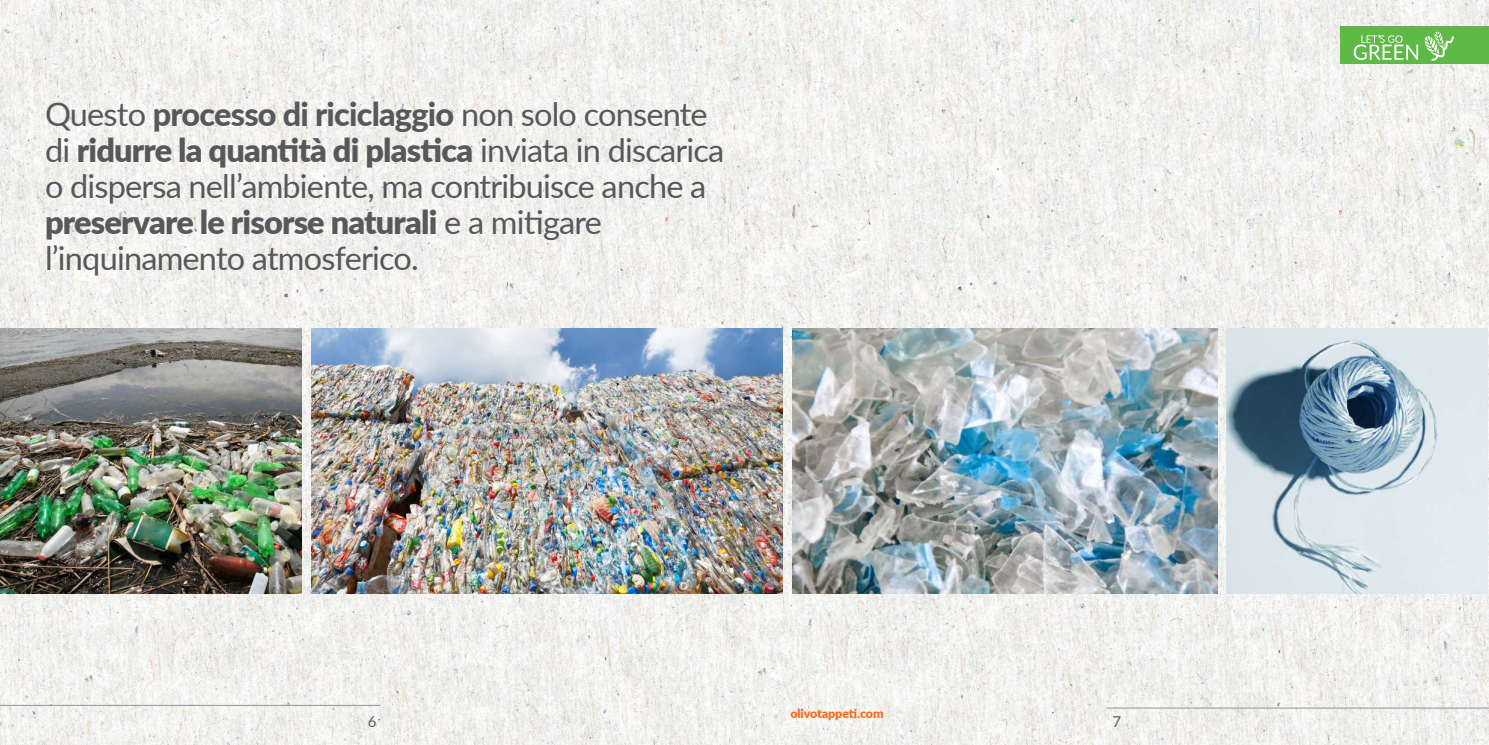
<style>
.page{position:relative;width:1489px;height:745px;background:#fff}
.page>*{position:absolute;margin:0;border:0;box-sizing:border-box;transform-origin:0 0}
.t1{font:32.5px/35.9px "Lato";letter-spacing:-.025em;color:#57585a}
.t2{font:15px "Lato";color:#57585a}
.t3{font:900 12.5px "Lato";letter-spacing:-.01em;color:#f36e21}
.s1{font-weight:800}
.s2{font-weight:900}
</style>
<div class="page">
<img style="left:0;top:0;width:1488px;height:744px">
<hr style="left:0;top:704px;width:380px;height:1px;background:#939598">
<hr style="left:1106px;top:707px;width:382px;height:1px;background:#939598">
<div style="left:1340px;top:26px;width:148px;height:38px;background:#5eb946"></div>
<svg style="left:1353px;top:35px;width:64px;height:25px"></svg>
<svg style="left:1424px;top:31px;width:29px;height:30px"></svg>
<img style="left:792px;top:328px;width:425px;height:265px">
<img style="left:1226px;top:328px;width:261px;height:265px">
<img style="left:311px;top:328px;width:471px;height:265px">
<img style="left:0;top:328px;width:301px;height:265px">
<p class="t1" style="left:45px;top:95px;width:680px">Questo <span class="s1">processo di riciclaggio</span> non solo consente di <span class="s2">ridurre la quantità di plastica</span> inviata in discarica o dispersa nell’ambiente, ma contribuisce anche a <span class="s2">preservare le risorse naturali</span> e a mitigare l’inquinamento atmosferico.</p>
<p class="t3" style="left:790px;top:704px;width:95px">olivotappeti.com</p>
<p class="t2" style="left:368px;top:710px;width:10px">6</p>
<p class="t2" style="left:1112px;top:710px;width:10px">7</p>
</div>
